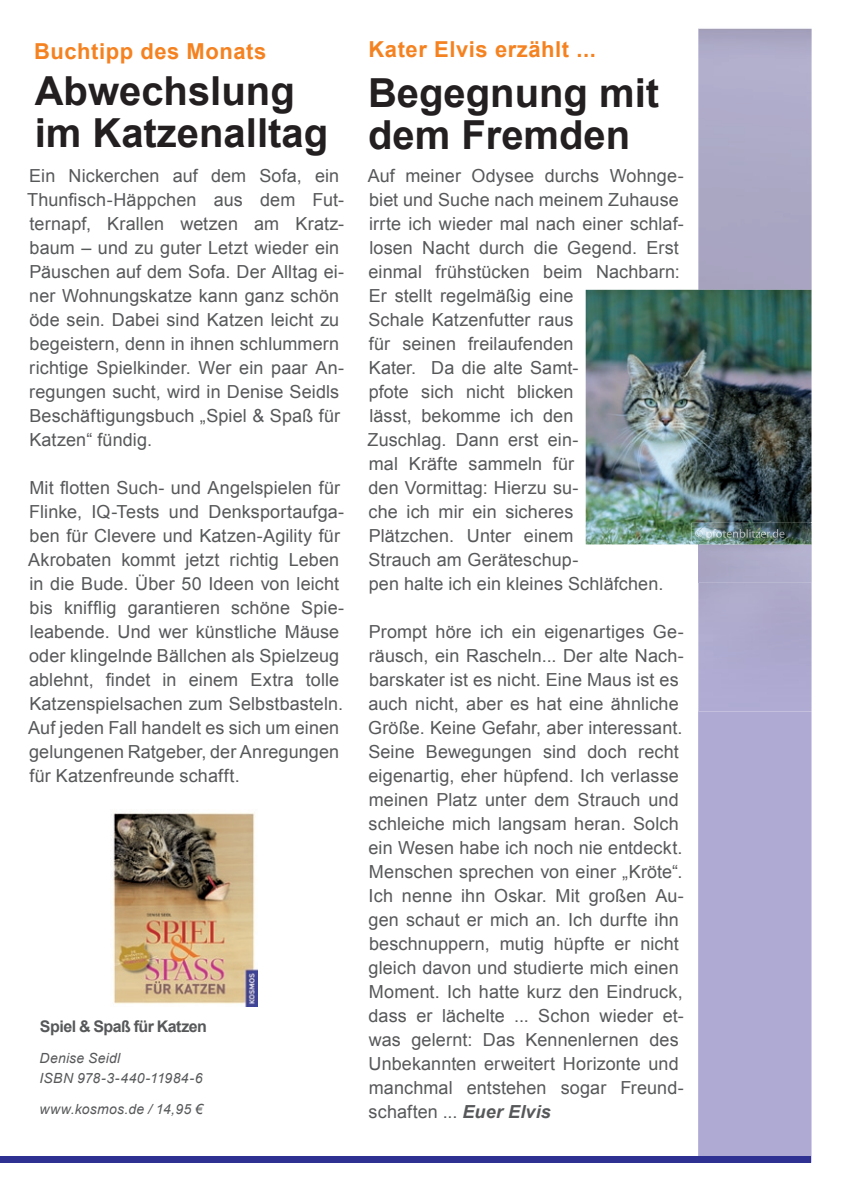
<style>
.page{position:relative;width:842px;height:1191px;background:#fff}
.page>*{position:absolute;margin:0;border:0;box-sizing:border-box;transform-origin:0 0}
.t1{font:700 40px/42px "Arial";color:#231f20}
.t2{font:700 22px "Arial";letter-spacing:.025em;color:#f58220}
.t3{font:18px/24px "Arial";letter-spacing:.005em;color:#57585a}
.t4{font:700 16px "Arial";letter-spacing:-.035em;color:#57585a}
.t5{font:italic 14px/20px "Arial";letter-spacing:.015em;color:#57585a}
.s1{font-weight:700;font-style:italic}
</style>
<div class="page">
<div style="left:698px;top:711px;width:113px;height:446px;background:#afaad3"></div>
<div style="left:0;top:1157px;width:811px;height:6px;background:#2e3092"></div>
<img style="left:698px;top:28px;width:113px;height:683px">
<img style="left:586px;top:290px;width:225px;height:254px">
<img style="left:111px;top:812px;width:147px;height:194px">
<img style="left:698px;top:523px;width:114px;height:60px">
<img style="left:691px;top:523px;width:120px;height:21px">
<img style="left:695px;top:529px;width:89px;height:11px">
<p class="t2" style="left:34px;top:36px;width:234px">Buchtipp des Monats</p>
<p class="t2" style="left:369px;top:35px;width:229px">Kater Elvis erzählt ...</p>
<h1 class="t1" style="left:35px;top:71px;width:295px">Abwechslung im Katzenalltag</h1>
<h1 class="t1" style="left:368px;top:73px;width:293px">Begegnung mit dem Fremden</h1>
<p class="t3" style="left:27px;top:164px;width:319px">Ein Nickerchen auf dem Sofa, ein Thunfisch-Häppchen aus dem Fut&shy;ternapf, Krallen wetzen am Kratz&shy;baum – und zu guter Letzt wieder ein Päuschen auf dem Sofa. Der Alltag ei&shy;ner Wohnungskatze kann ganz schön öde sein. Dabei sind Katzen leicht zu begeistern, denn in ihnen schlummern richtige Spielkinder. Wer ein paar An&shy;regungen sucht, wird in Denise Seidls Beschäftigungsbuch „Spiel &amp; Spaß für Katzen“ fündig.</p>
<p class="t3" style="left:28px;top:476px;width:318px">Mit flotten Such- und Angelspielen für Flinke, IQ-Tests und Denksportaufga&shy;ben für Clevere und Katzen-Agility für Akrobaten kommt jetzt richtig Leben in die Bude. Über 50 Ideen von leicht bis knifflig garantieren schöne Spie&shy;leabende. Und wer künstliche Mäuse oder klingelnde Bällchen als Spielzeug ablehnt, findet in einem Extra tolle Katzenspielsachen zum Selbstbasteln.<br>Auf jeden Fall handelt es sich um einen gelungenen Ratgeber, der Anregungen für Katzenfreunde schafft.</p>
<p class="t4" style="left:40px;top:1015px;width:169px">Spiel &amp; Spaß für Katzen</p>
<p class="t5" style="left:39px;top:1048px;width:165px">Denise Seidl<br>ISBN 978-3-440-11984-6</p>
<p class="t5" style="left:39px;top:1099px;width:165px">www.kosmos.de / 14,95 €</p>
<p class="t3" style="left:368px;top:164px;width:318px">Auf meiner Odysee durchs Wohnge&shy;biet und Suche nach meinem Zuhause irrte ich wieder mal nach einer schlaf&shy;losen Nacht durch die Gegend. Erst einmal frühstücken beim Nachbarn:<br>Er stellt regelmäßig eine<br>Schale Katzenfutter raus<br>für seinen freilaufenden<br>Kater. Da die alte Samt-<br>pfote sich nicht blicken<br>lässt, bekomme ich den<br>Zuschlag. Dann erst ein-<br>mal Kräfte sammeln für<br>den Vormittag: Hierzu su-<br>che ich mir ein sicheres<br>Plätzchen. Unter einem<br>Strauch am Geräteschup-<br>pen halte ich ein kleines Schläfchen.</p>
<p class="t3" style="left:368px;top:620px;width:317px">Prompt höre ich ein eigenartiges Ge&shy;räusch, ein Rascheln... Der alte Nach&shy;barskater ist es nicht. Eine Maus ist es auch nicht, aber es hat eine ähnliche Größe. Keine Gefahr, aber interessant.<br>Seine Bewegungen sind doch recht eigenartig, eher hüpfend. Ich verlasse meinen Platz unter dem Strauch und schleiche mich langsam heran. Solch ein Wesen habe ich noch nie entdeckt.<br>Menschen sprechen von einer „Kröte“.<br>Ich nenne ihn Oskar. Mit großen Au&shy;gen schaut er mich an. Ich durfte ihn beschnuppern, mutig hüpfte er nicht gleich davon und studierte mich einen Moment. Ich hatte kurz den Eindruck, dass er lächelte ... Schon wieder et&shy;was gelernt: Das Kennenlernen des Unbekannten erweitert Horizonte und manchmal entstehen sogar Freund&shy;schaften ... <span class="s1">Euer Elvis</span></p>
</div>
